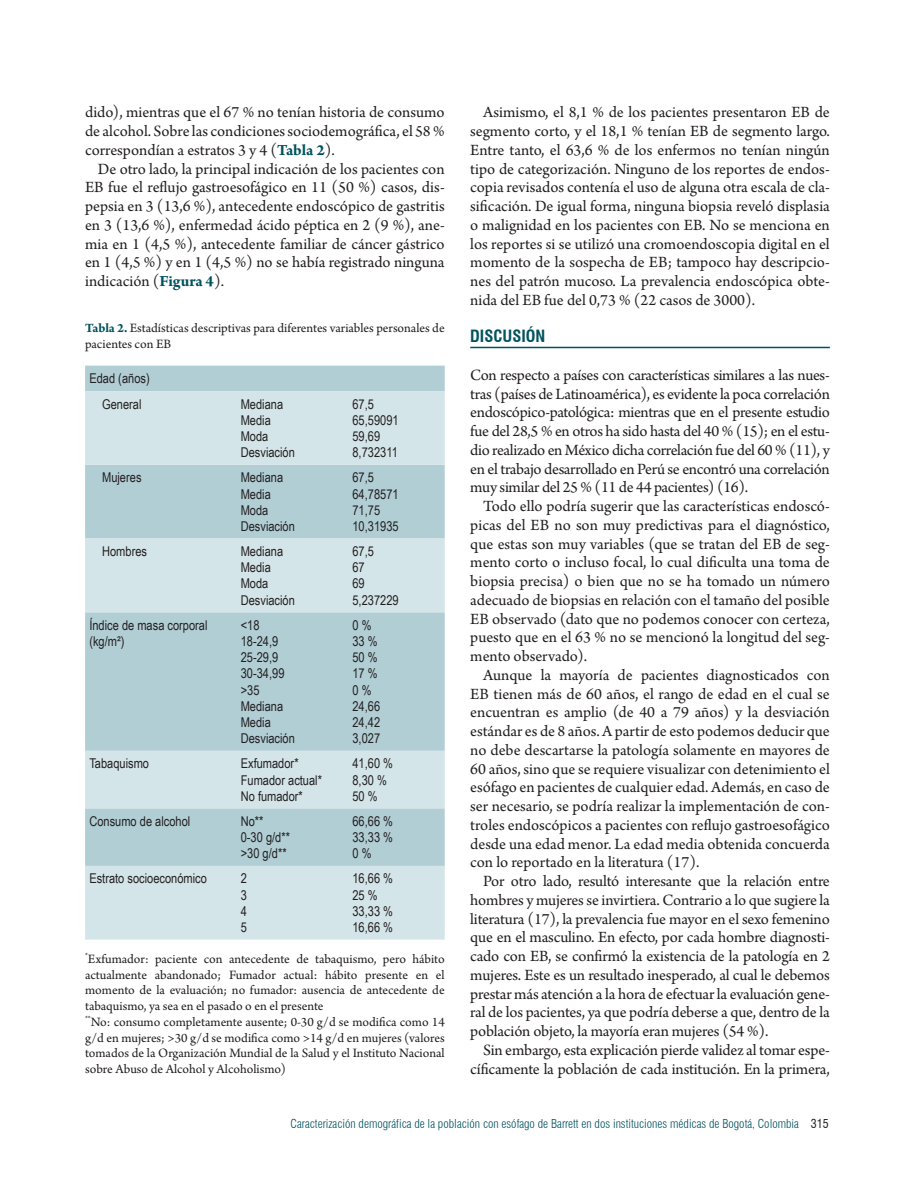
<style>
.page{position:relative;width:915px;height:1188px;background:#fff}
.page>*{position:absolute;margin:0;border:0;box-sizing:border-box;transform-origin:0 0}
.Texto_con_sangría{font:16.5px/18.8px "Arno Pro";letter-spacing:-.005em;color:#231f20;text-align:justify}
.Texto{font:16.5px/18.8px "Arno Pro";letter-spacing:-.02em;color:#231f20;text-align:justify}
.Título_1{font:700 condensed 16.5px "Swiss 721 BT";color:#00525d}
.Títulos_tablas_y_fig{font:13.5px/15.8px "Arno Pro";letter-spacing:-.005em;color:#231f20;text-align:justify}
.Texto_tabla{font:13.5px/16.2px "Arial Narrow";color:#231f20}
.viñetas_tabla_1{font:13.5px "Arial Narrow";color:#231f20}
.t1{font:300 condensed 12px "Swiss 721 BT";color:#00525d}
.s1{font-weight:700;color:#00525d}
.s2{font-weight:400;color:#231f20}
</style>
<div class="page">
<hr style="left:470px;top:347px;width:359px;height:1px;background:#00525d">
<div style="left:85px;top:366px;width:359px;height:25px;background:#b1ced5"></div>
<svg style="left:85px;top:391px;width:359px;height:549px;background:#c3d9df"></svg>
<p class="Texto_con_sangría" style="left:85px;top:104px;width:361px">dido), mientras que el 67 % no tenían historia de consumo de alcohol. Sobre las condiciones sociodemográfica, el 58 % correspondían a estratos 3 y 4 (<span class="s1">Tabla 2</span>).</p>
<p class="Texto_con_sangría" style="left:85px;top:160px;width:361px;text-indent:13px">De otro lado, la principal indicación de los pacientes con EB fue el reflujo gastroesofágico en 11 (50 %) casos, dis&shy;pepsia en 3 (13,6 %), antecedente endoscópico de gastritis en 3 (13,6 %), enfermedad ácido péptica en 2 (9 %), ane&shy;mia en 1 (4,5 %), antecedente familiar de cáncer gástrico en 1 (4,5 %) y en 1 (4,5 %) no se había registrado ninguna indicación (<span class="s1">Figura 4</span>).</p>
<p class="Títulos_tablas_y_fig" style="left:85px;top:321px;width:361px"><span class="s1">Tabla 2.</span> Estadísticas descriptivas para diferentes variables personales de pacientes con EB</p>
<p class="Texto_tabla" style="left:89px;top:370px;width:62px">Edad (años)</p>
<h3 class="viñetas_tabla_1" style="left:102px;top:394px;width:41px">General</h3>
<p class="Texto_tabla" style="left:241px;top:395px;width:44px">Mediana</p>
<p class="Texto_tabla" style="left:241px;top:411px;width:32px">Media</p>
<p class="Texto_tabla" style="left:241px;top:428px;width:29px">Moda</p>
<p class="Texto_tabla" style="left:241px;top:444px;width:56px">Desviación</p>
<p class="Texto_tabla" style="left:352px;top:395px;width:23px">67,5</p>
<p class="Texto_tabla" style="left:352px;top:411px;width:48px">65,59091</p>
<p class="Texto_tabla" style="left:352px;top:428px;width:29px">59,69</p>
<p class="Texto_tabla" style="left:352px;top:444px;width:47px">8,732311</p>
<h3 class="viñetas_tabla_1" style="left:102px;top:468px;width:41px">Mujeres</h3>
<p class="Texto_tabla" style="left:241px;top:469px;width:44px">Mediana</p>
<p class="Texto_tabla" style="left:241px;top:485px;width:32px">Media</p>
<p class="Texto_tabla" style="left:241px;top:501px;width:29px">Moda</p>
<p class="Texto_tabla" style="left:241px;top:518px;width:56px">Desviación</p>
<h3 class="viñetas_tabla_1" style="left:102px;top:541px;width:46px">Hombres</h3>
<p class="Texto_tabla" style="left:241px;top:543px;width:44px">Mediana</p>
<p class="Texto_tabla" style="left:241px;top:559px;width:32px">Media</p>
<p class="Texto_tabla" style="left:241px;top:575px;width:29px">Moda</p>
<p class="Texto_tabla" style="left:241px;top:591px;width:56px">Desviación</p>
<p class="Texto_tabla" style="left:89px;top:616px;width:120px">Índice de masa corporal (kg/m²)</p>
<p class="Texto_tabla" style="left:241px;top:616px;width:20px">&lt;18</p>
<p class="Texto_tabla" style="left:241px;top:633px;width:39px">18-24,9</p>
<p class="Texto_tabla" style="left:241px;top:649px;width:39px">25-29,9</p>
<p class="Texto_tabla" style="left:241px;top:665px;width:45px">30-34,99</p>
<p class="Texto_tabla" style="left:241px;top:681px;width:20px">&gt;35</p>
<p class="Texto_tabla" style="left:241px;top:697px;width:44px">Mediana</p>
<p class="Texto_tabla" style="left:241px;top:714px;width:32px">Media</p>
<p class="Texto_tabla" style="left:241px;top:730px;width:56px">Desviación</p>
<p class="Texto_tabla" style="left:89px;top:755px;width:61px">Tabaquismo</p>
<p class="Texto_tabla" style="left:241px;top:755px;width:59px">Exfumador*</p>
<p class="Texto_tabla" style="left:241px;top:771px;width:83px">Fumador actual*</p>
<p class="Texto_tabla" style="left:241px;top:787px;width:64px">No fumador*</p>
<p class="Texto_tabla" style="left:89px;top:812px;width:102px">Consumo de alcohol</p>
<p class="Texto_tabla" style="left:241px;top:812px;width:24px">No**</p>
<p class="Texto_tabla" style="left:241px;top:829px;width:51px">0-30 g/d**</p>
<p class="Texto_tabla" style="left:241px;top:845px;width:47px">&gt;30 g/d**</p>
<p class="Texto_tabla" style="left:352px;top:469px;width:23px">67,5</p>
<p class="Texto_tabla" style="left:352px;top:485px;width:48px">64,78571</p>
<p class="Texto_tabla" style="left:352px;top:501px;width:29px">71,75</p>
<p class="Texto_tabla" style="left:352px;top:518px;width:48px">10,31935</p>
<p class="Texto_tabla" style="left:352px;top:543px;width:23px">67,5</p>
<p class="Texto_tabla" style="left:352px;top:559px;width:14px">67</p>
<p class="Texto_tabla" style="left:352px;top:575px;width:14px">69</p>
<p class="Texto_tabla" style="left:352px;top:591px;width:48px">5,237229</p>
<p class="Texto_tabla" style="left:352px;top:616px;width:21px">0 %</p>
<p class="Texto_tabla" style="left:352px;top:633px;width:27px">33 %</p>
<p class="Texto_tabla" style="left:352px;top:649px;width:27px">50 %</p>
<p class="Texto_tabla" style="left:352px;top:665px;width:27px">17 %</p>
<p class="Texto_tabla" style="left:352px;top:681px;width:21px">0 %</p>
<p class="Texto_tabla" style="left:352px;top:697px;width:29px">24,66</p>
<p class="Texto_tabla" style="left:352px;top:714px;width:29px">24,42</p>
<p class="Texto_tabla" style="left:352px;top:730px;width:29px">3,027</p>
<p class="Texto_tabla" style="left:352px;top:755px;width:42px">41,60 %</p>
<p class="Texto_tabla" style="left:352px;top:771px;width:36px">8,30 %</p>
<p class="Texto_tabla" style="left:352px;top:787px;width:27px">50 %</p>
<p class="Texto_tabla" style="left:352px;top:812px;width:42px">66,66 %</p>
<p class="Texto_tabla" style="left:352px;top:829px;width:42px">33,33 %</p>
<p class="Texto_tabla" style="left:352px;top:845px;width:21px">0 %</p>
<p class="Texto_tabla" style="left:89px;top:870px;width:119px">Estrato socioeconómico</p>
<p class="Texto_tabla" style="left:241px;top:870px;width:8px">2</p>
<p class="Texto_tabla" style="left:241px;top:886px;width:8px">3</p>
<p class="Texto_tabla" style="left:241px;top:902px;width:8px">4</p>
<p class="Texto_tabla" style="left:241px;top:919px;width:8px">5</p>
<p class="Texto_tabla" style="left:352px;top:870px;width:42px">16,66 %</p>
<p class="Texto_tabla" style="left:352px;top:886px;width:27px">25 %</p>
<p class="Texto_tabla" style="left:352px;top:902px;width:42px">33,33 %</p>
<p class="Texto_tabla" style="left:352px;top:919px;width:42px">16,66 %</p>
<p class="Títulos_tablas_y_fig" style="left:85px;top:952px;width:361px"><sup>*</sup>Exfumador: paciente con antecedente de tabaquismo, pero hábito actualmente abandonado; Fumador actual: hábito presente en el momento de la evaluación; no fumador: ausencia de antecedente de tabaquismo, ya sea en el pasado o en el presente</p>
<p class="Títulos_tablas_y_fig" style="left:85px;top:1015px;width:361px"><sup>**</sup>No: consumo completamente ausente; 0-30 g/d se modifica como 14 g/d en mujeres; &gt;30 g/d se modifica como &gt;14 g/d en mujeres (valores tomados de la Organización Mundial de la Salud y el Instituto Nacional sobre Abuso de Alcohol y Alcoholismo)</p>
<p class="Texto_con_sangría" style="left:470px;top:104px;width:361px;text-indent:13px">Asimismo, el 8,1 % de los pacientes presentaron EB de segmento corto, y el 18,1 % tenían EB de segmento largo.<br>Entre tanto, el 63,6 % de los enfermos no tenían ningún tipo de categorización. Ninguno de los reportes de endos&shy;copia revisados contenía el uso de alguna otra escala de cla&shy;sificación. De igual forma, ninguna biopsia reveló displasia o malignidad en los pacientes con EB. No se menciona en los reportes si se utilizó una cromoendoscopia digital en el momento de la sospecha de EB; tampoco hay descripcio&shy;nes del patrón mucoso. La prevalencia endoscópica obte&shy;nida del EB fue del 0,73 % (22 casos de 3000).</p>
<p class="Título_1" style="left:470px;top:327px;width:77px">DISCUSIÓN</p>
<p class="Texto" style="left:470px;top:367px;width:361px">Con respecto a países con características similares a las nues&shy;tras (países de Latinoamérica), es evidente la poca correlación endoscópico-patológica: mientras que en el presente estudio fue del 28,5 % en otros ha sido hasta del 40 % (15); en el estu&shy;dio realizado en México dicha correlación fue del 60 % (11), y en el trabajo desarrollado en Perú se encontró una correlación muy similar del 25 % (11 de 44 pacientes) (16).</p>
<p class="Texto_con_sangría" style="left:470px;top:498px;width:361px;text-indent:13px">Todo ello podría sugerir que las características endoscó&shy;picas del EB no son muy predictivas para el diagnóstico, que estas son muy variables (que se tratan del EB de seg&shy;mento corto o incluso focal, lo cual dificulta una toma de biopsia precisa) o bien que no se ha tomado un número adecuado de biopsias en relación con el tamaño del posible EB observado (dato que no podemos conocer con certeza, puesto que en el 63 % no se mencionó la longitud del seg&shy;mento observado).</p>
<p class="Texto_con_sangría" style="left:470px;top:667px;width:361px;text-indent:13px">Aunque la mayoría de pacientes diagnosticados con EB tienen más de 60 años, el rango de edad en el cual se encuentran es amplio (de 40 a 79 años) y la desviación estándar es de 8 años. A partir de esto podemos deducir que no debe descartarse la patología solamente en mayores de 60 años, sino que se requiere visualizar con detenimiento el esófago en pacientes de cualquier edad. Además, en caso de ser necesario, se podría realizar la implementación de con&shy;troles endoscópicos a pacientes con reflujo gastroesofágico desde una edad menor. La edad media obtenida concuerda con lo reportado en la literatura (17).</p>
<p class="Texto_con_sangría" style="left:470px;top:873px;width:361px;text-indent:13px">Por otro lado, resultó interesante que la relación entre hombres y mujeres se invirtiera. Contrario a lo que sugiere la literatura (17), la prevalencia fue mayor en el sexo femenino que en el masculino. En efecto, por cada hombre diagnosti&shy;cado con EB, se confirmó la existencia de la patología en 2 mujeres. Este es un resultado inesperado, al cual le debemos prestar más atención a la hora de efectuar la evaluación gene&shy;ral de los pacientes, ya que podría deberse a que, dentro de la población objeto, la mayoría eran mujeres (54 %).</p>
<p class="Texto_con_sangría" style="left:470px;top:1042px;width:361px;text-align:right">Sin embargo, esta explicación pierde validez al tomar espe&shy;cíficamente la población de cada institución. En la primera,</p>
<p class="t1" style="left:290px;top:1117px;width:539px">Caracterización demográfica de la población con esófago de Barrett en dos instituciones médicas de Bogotá, Colombia <span class="s2">315</span></p>
</div>
